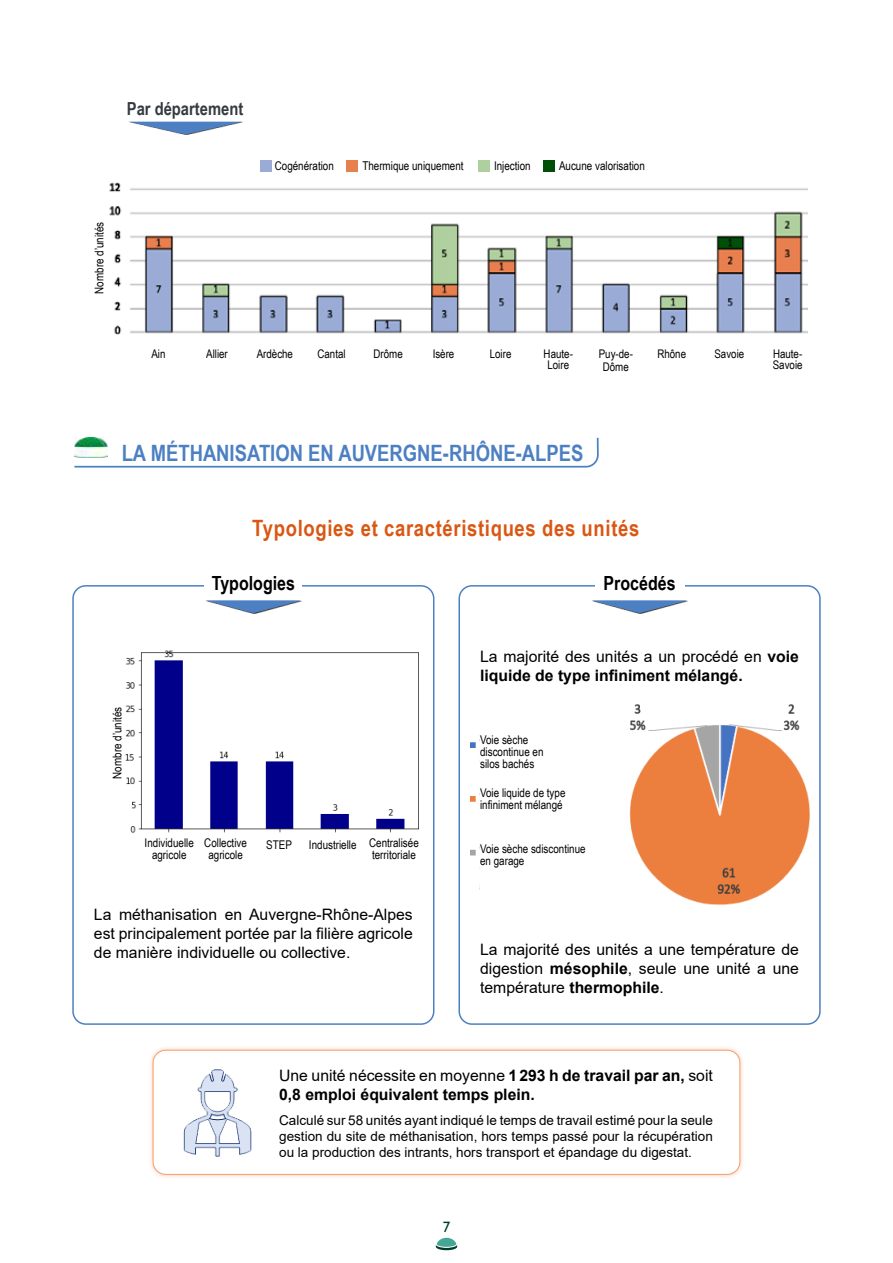
<style>
.page{position:relative;width:893px;height:1263px;background:#fff}
.page>*{position:absolute;margin:0;border:0;box-sizing:border-box;transform-origin:0 0}
.t1{font:700 22.5px "Arial Narrow";letter-spacing:.03em;color:#da5713}
.t2{font:700 22.5px "Arial Narrow";color:#4d80c2}
.t3{font:700 19.5px "Arial Narrow";color:#000}
.t4{font:700 18px "Arial Narrow";color:#353b41}
.t5{font:15.75px/18.9px "Arial";color:#000;text-align:justify}
.t6{font:700 15.75px/18.9px "Arial";color:#000}
.t7{font:15px "Gill Sans";color:#003d2e}
.t8{font:13.5px/16.2px "Arial";color:#000;text-align:justify}
.t9{font:12.15px "Arial Narrow";color:#000}
.t10{font:12px/12px "Arial Narrow";color:#000}
.t11{font:11.85px/12.3px "Arial Narrow";color:#000;text-align:center}
.s1{font-weight:400}
.s2{font-weight:700}
</style>
<div class="page">
<svg style="left:436px;top:1237px;width:21px;height:13px"></svg>
<div style="left:458px;top:585px;width:363px;height:440px;border:2px solid #4d80c2;border-radius:13px"></div>
<div style="left:72px;top:585px;width:362px;height:440px;border:2px solid #4d80c2;border-radius:13px"></div>
<img style="left:125px;top:650px;width:294px;height:183px">
<div style="left:206px;top:601px;width:96px;height:13px;background:#000;opacity:.75"></div>
<svg style="left:205px;top:600px;width:97px;height:13px"></svg>
<div style="left:204px;top:576px;width:98px;height:18px;background:#fff"></div>
<img style="left:470px;top:704px;width:339px;height:201px">
<div style="left:592px;top:601px;width:97px;height:13px;background:#000;opacity:.75"></div>
<svg style="left:591px;top:600px;width:97px;height:13px"></svg>
<div style="left:595px;top:576px;width:89px;height:18px;background:#fff"></div>
<div style="left:148px;top:1045px;width:597px;height:134px;background:#f49f72;opacity:.5"></div>
<div style="left:153px;top:1050px;width:587px;height:124px;background:#fff;border-radius:13px"></div>
<div style="left:153px;top:1050px;width:587px;height:125px;border:1px solid #f49f72;border-radius:13px"></div>
<img style="left:183px;top:1069px;width:68px;height:88px">
<div style="left:129px;top:122px;width:115px;height:13px;background:#000;opacity:.75"></div>
<svg style="left:129px;top:122px;width:114px;height:12px"></svg>
<svg style="left:74px;top:437px;width:525px;height:31px"></svg>
<img style="left:74px;top:438px;width:33px;height:20px">
<div style="left:480px;top:736px;width:106px;height:49px;background:#fff"></div>
<div style="left:480px;top:788px;width:106px;height:37px;background:#fff"></div>
<div style="left:480px;top:844px;width:106px;height:49px;background:#fff"></div>
<img style="left:109px;top:182px;width:699px;height:153px">
<div style="left:260px;top:160px;width:11px;height:11px;background:#9aacd6"></div>
<div style="left:346px;top:160px;width:12px;height:12px;background:#e77f4f"></div>
<div style="left:478px;top:161px;width:11px;height:11px;background:#afd09e"></div>
<div style="left:543px;top:161px;width:11px;height:11px;background:#004f08"></div>
<p class="t10" style="left:93px;top:294px;width:73px;rotate:-90deg">Nombre d’unités</p>
<h3 class="t4" style="left:127px;top:95px;width:118px">Par département</h3>
<p class="t10" style="left:275px;top:160px;width:61px">Cogénération</p>
<p class="t9" style="left:362px;top:158px;width:103px">Thermique uniquement</p>
<p class="t10" style="left:494px;top:160px;width:38px">Injection</p>
<p class="t9" style="left:559px;top:159px;width:87px">Aucune valorisation</p>
<p class="t11" style="left:206px;top:348px;width:23px">Allier</p>
<p class="t11" style="left:257px;top:348px;width:38px">Ardèche</p>
<p class="t11" style="left:317px;top:348px;width:30px">Cantal</p>
<p class="t11" style="left:490px;top:348px;width:23px">Loire</p>
<p class="t11" style="left:544px;top:348px;width:31px">Haute-</p>
<p class="t11" style="left:714px;top:348px;width:31px">Savoie</p>
<p class="t11" style="left:547px;top:359px;width:23px">Loire</p>
<p class="t11" style="left:151px;top:348px;width:16px">Ain</p>
<p class="t11" style="left:374px;top:348px;width:31px">Drôme</p>
<p class="t11" style="left:433px;top:348px;width:23px">Isère</p>
<p class="t11" style="left:599px;top:348px;width:36px">Puy-de-<br>Dôme</p>
<p class="t11" style="left:657px;top:348px;width:30px">Rhône</p>
<p class="t11" style="left:773px;top:349px;width:31px;line-height:10.8px;text-align:left">Haute-<br>Savoie</p>
<h1 class="t2" style="left:122px;top:436px;width:463px">LA MÉTHANISATION EN AUVERGNE-RHÔNE-ALPES</h1>
<h1 class="t1" style="left:252px;top:511px;width:388px">Typologies et caractéristiques des unités</h1>
<h2 class="t3" style="left:212px;top:568px;width:85px">Typologies</h2>
<p class="t10" style="left:111px;top:779px;width:73px;rotate:-90deg">Nombre d’unités</p>
<p class="t10" style="left:204px;top:837px;width:44px;text-align:center">Collective agricole</p>
<p class="t10" style="left:145px;top:837px;width:51px">Individuelle</p>
<p class="t10" style="left:266px;top:838px;width:27px">STEP</p>
<p class="t10" style="left:309px;top:838px;width:49px">Industrielle</p>
<p class="t10" style="left:152px;top:849px;width:36px">agricole</p>
<p class="t10" style="left:369px;top:837px;width:51px">Centralisée territoriale</p>
<h2 class="t3" style="left:604px;top:568px;width:73px">Procédés</h2>
<h3 class="t6" style="left:480px;top:647px;width:320px"><span class="s1">La majorité des unités a un procédé en</span> voie liquide de type infiniment mélangé.</h3>
<p class="t10" style="left:480px;top:734px;width:65px">Voie sèche discontinue en silos bachés</p>
<p class="t10" style="left:480px;top:786px;width:87px">Voie liquide de type infiniment mélangé</p>
<p class="t10" style="left:480px;top:842px;width:107px">Voie sèche sdiscontinue en garage</p>
<h3 class="t5" style="left:94px;top:905px;width:320px">La méthanisation en Auvergne-Rhône-Alpes est principalement portée par la filière agricole de manière individuelle ou collective.</h3>
<h3 class="t5" style="left:480px;top:940px;width:320px">La majorité des unités a une température de digestion <span class="s2">mésophile</span>, seule une unité a une température <span class="s2">thermophile</span>.</h3>
<h3 class="t6" style="left:279px;top:1066px;width:435px"><span class="s1">Une unité nécessite en moyenne</span> 1293 h de travail par an, <span class="s1">soit<br></span>0,8 emploi équivalent temps plein.</h3>
<p class="t8" style="left:279px;top:1111px;width:435px">Calculé sur 58 unités ayant indiqué le temps de travail estimé pour la seule gestion du site de méthanisation, hors temps passé pour la récupération ou la production des intrants, hors transport et épandage du digestat.</p>
<p class="t7" style="left:443px;top:1219px;width:9px">7</p>
</div>
